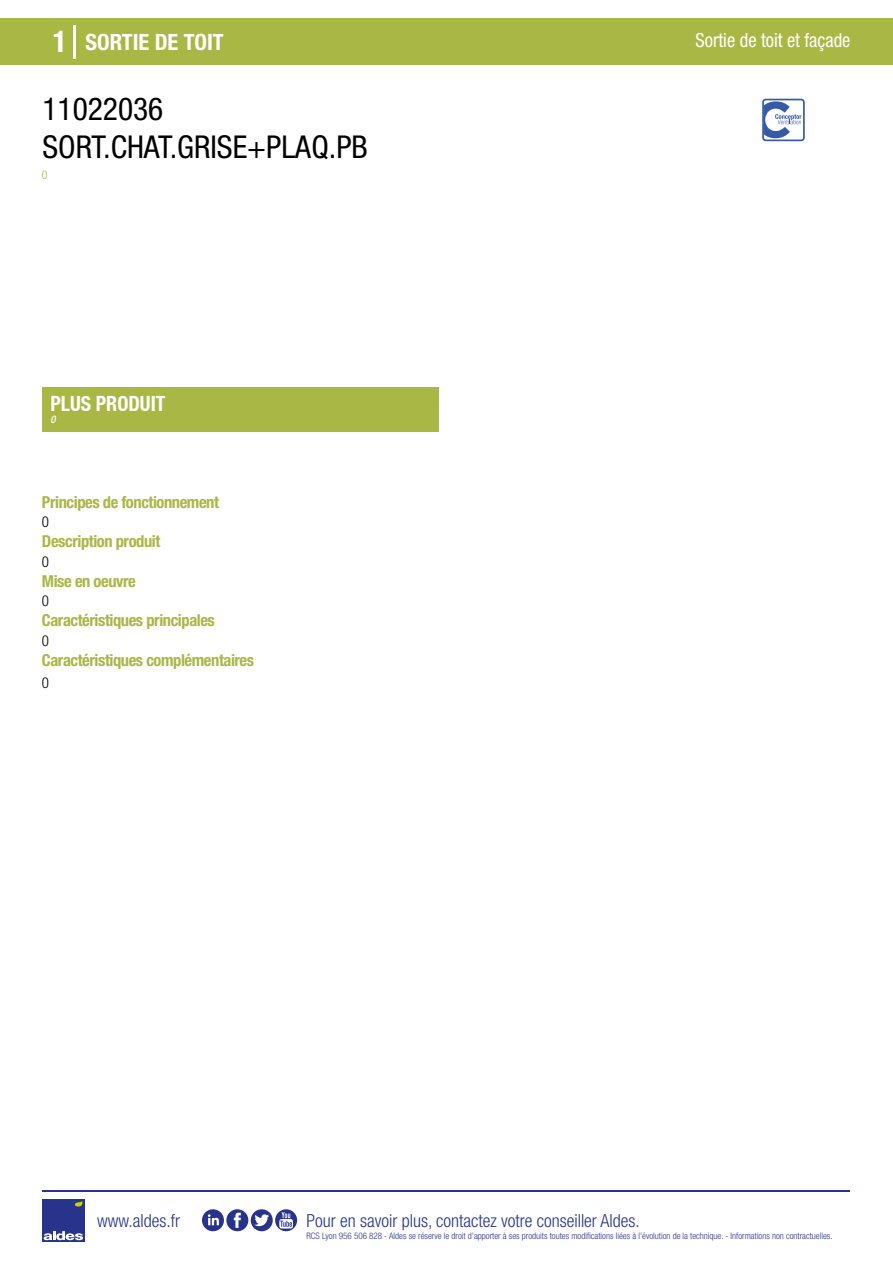
<style>
.page{position:relative;width:893px;height:1263px;background:#fff}
.page>*{position:absolute;margin:0;border:0;box-sizing:border-box;transform-origin:0 0}
.t1{font:condensed 31.5px/37.8px "Helvetica Neue LT Std";color:#000}
.t2{font:700 condensed 22.5px "Helvetica Neue LT Std";color:#fff}
.t3{font:700 condensed 21px "Helvetica Neue";color:#fff;scale:.95 1}
.t4{font:condensed 19.5px "Helvetica Neue LT Std";color:#fff;scale:.95 1}
.t5{font:300 condensed 18px "Helvetica Neue";color:#28348b}
.t6{font:700 condensed 16.5px "Helvetica Neue LT Std";letter-spacing:-.025em;color:#a9b745}
.t7{font:300 condensed 15px "Helvetica Neue LT Std";color:#000}
.t8{font:300 condensed 12px "Helvetica Neue LT Std";color:#a9b745}
.t9{font:italic 500 condensed 10.5px "Helvetica Neue";color:#fff}
.t10{font:300 condensed 9px "Helvetica Neue";color:#28348b}
.s1{font-size:30px}
</style>
<div class="page">
<div style="left:1px;top:18px;width:892px;height:46px;background:#a9b745"></div>
<svg style="left:762px;top:99px;width:43px;height:42px"></svg>
<div style="left:42px;top:387px;width:396px;height:45px;background:#a9b745"></div>
<hr style="left:74px;top:25px;width:2px;height:33px;background:#fff">
<div style="left:42px;top:1199px;width:42px;height:43px;background:#28348b"></div>
<svg style="left:44px;top:1231px;width:39px;height:9px"></svg>
<svg style="left:75px;top:1201px;width:8px;height:5px"></svg>
<hr style="left:42px;top:1190px;width:808px;height:1px;background:#28348b">
<svg style="left:202px;top:1209px;width:95px;height:22px"></svg>
<h2 class="t2" style="left:53px;top:28px;width:172px"><span class="s1">1</span> SORTIE DE TOIT</h2>
<h3 class="t4" style="left:695px;top:29px;width:165px">Sortie de toit et façade</h3>
<h1 class="t1" style="left:42px;top:90px;width:327px">11022036<br>SORT.CHAT.GRISE+PLAQ.PB</h1>
<h3 class="t8" style="left:42px;top:167px;width:7px">0</h3>
<h3 class="t3" style="left:50px;top:391px;width:122px">PLUS PRODUIT</h3>
<p class="t9" style="left:50px;top:413px;width:7px">0</p>
<h3 class="t6" style="left:42px;top:492px;width:179px">Principes de fonctionnement</h3>
<h3 class="t6" style="left:42px;top:531px;width:120px">Description produit</h3>
<h3 class="t6" style="left:42px;top:571px;width:95px">Mise en oeuvre</h3>
<h3 class="t7" style="left:42px;top:513px;width:9px">0</h3>
<h3 class="t7" style="left:42px;top:553px;width:9px">0</h3>
<h3 class="t7" style="left:42px;top:592px;width:9px">0</h3>
<h3 class="t6" style="left:42px;top:610px;width:174px">Caractéristiques principales</h3>
<h3 class="t6" style="left:42px;top:650px;width:214px">Caractéristiques complémentaires</h3>
<h3 class="t7" style="left:42px;top:632px;width:9px">0</h3>
<h3 class="t7" style="left:42px;top:674px;width:9px">0</h3>
<h3 class="t5" style="left:97px;top:1211px;width:84px">www.aldes.fr</h3>
<h3 class="t5" style="left:306px;top:1211px;width:335px">Pour en savoir plus, contactez votre conseiller Aldes.</h3>
<p class="t10" style="left:306px;top:1230px;width:528px">RCS Lyon 956 506 828 - Aldes se réserve le droit d’apporter à ses produits toutes modifications liées à l’évolution de la technique. - Informations non contractuelles.</p>
</div>
